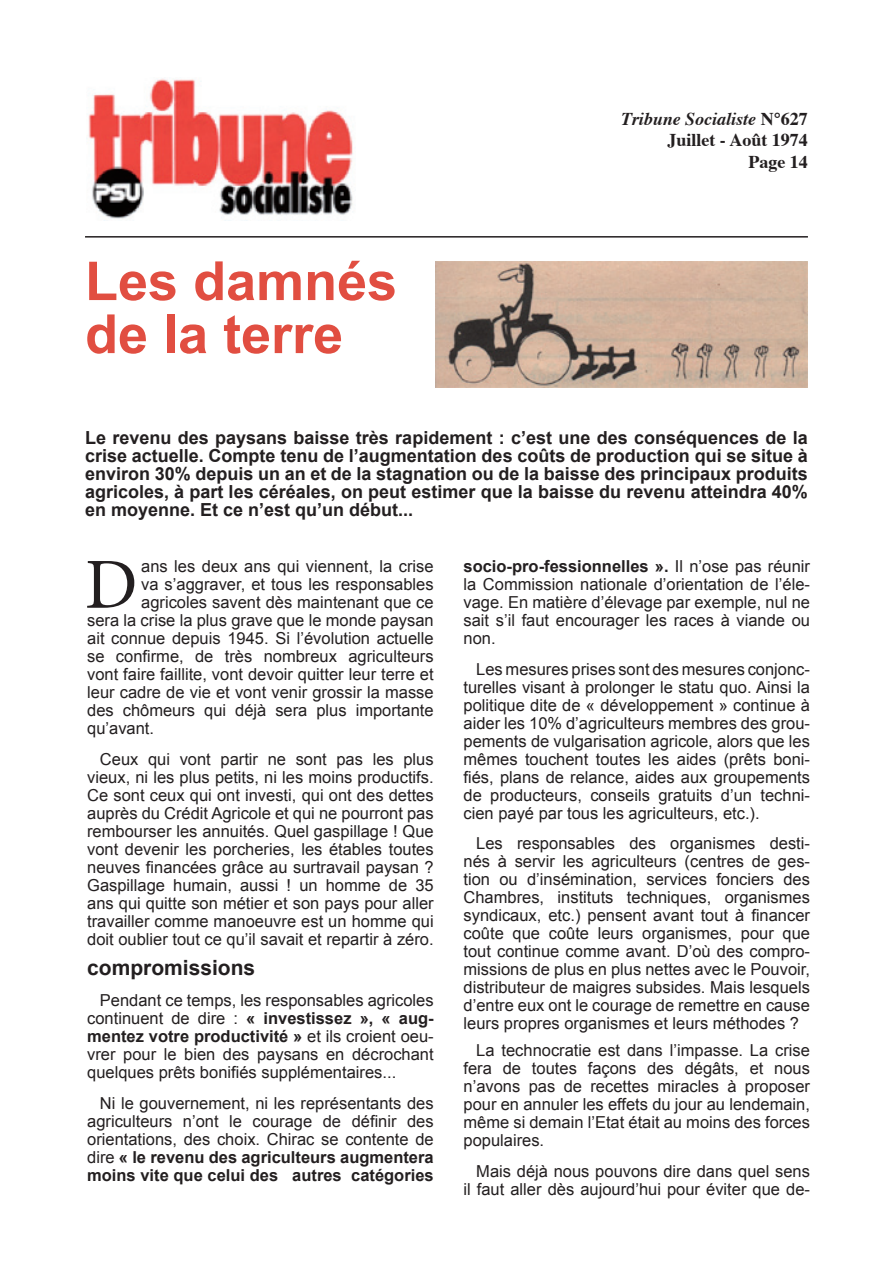
<style>
.page{position:relative;width:893px;height:1263px;background:#fff}
.page>*{position:absolute;margin:0;border:0;box-sizing:border-box;transform-origin:0 0}
.t1{font:71.85px "Minion Pro";color:#231f20}
.t2{font:700 54px/53.1px "Arial";color:#e14e41}
.t3{font:700 21px "Arial";color:#231f20}
.t4{font:700 18px/18px "Arial";color:#231f20;text-align:justify}
.t5{font:700 18px/21.6px "Times";color:#231f20;text-align:right}
.t6{font:16.5px/18px "Arial";color:#231f20;text-align:justify}
.s1{font-style:italic}
.s2{font-weight:700}
</style>
<div class="page">
<hr style="left:85px;top:236px;width:723px;height:2px;background:#231f20">
<img style="left:88px;top:78px;width:265px;height:141px">
<img style="left:435px;top:261px;width:372px;height:127px">
<h2 class="t2" style="left:85px;top:256px;width:314px">Les damnés de la terre</h2>
<p class="t5" style="left:621px;top:106px;width:188px"><span class="s1">Tribune Socialiste</span> N°627<br>Juillet - Août 1974<br>Page 14</p>
<p class="t4" style="left:85px;top:430px;width:724px">Le revenu des paysans baisse très rapidement : c’est une des conséquences de la crise actuelle. Compte tenu de l’augmentation des coûts de production qui se situe à environ 30% depuis un an et de la stagnation ou de la baisse des principaux produits agricoles, à part les céréales, on peut estimer que la baisse du revenu atteindra 40% en moyenne. Et ce n’est qu’un début...</p>
<h1 class="t1" style="left:85px;top:537px;width:54px">D</h1>
<p class="t6" style="left:141px;top:557px;width:294px">ans les deux ans qui viennent, la crise</p>
<p class="t6" style="left:141px;top:575px;width:294px">va s’aggraver, et tous les responsables</p>
<p class="t6" style="left:141px;top:593px;width:294px">agricoles savent dès maintenant que ce</p>
<p class="t6" style="left:87px;top:611px;width:348px">sera la crise la plus grave que le monde paysan</p>
<p class="t6" style="left:87px;top:629px;width:348px">ait connue depuis 1945. Si l’évolution actuelle</p>
<p class="t6" style="left:87px;top:647px;width:348px">se confirme, de très nombreux agriculteurs</p>
<p class="t6" style="left:87px;top:665px;width:348px">vont faire faillite, vont devoir quitter leur terre et</p>
<p class="t6" style="left:87px;top:683px;width:348px">leur cadre de vie et vont venir grossir la masse</p>
<p class="t6" style="left:87px;top:701px;width:348px">des chômeurs qui déjà sera plus importante</p>
<p class="t6" style="left:87px;top:719px;width:68px">qu’avant.</p>
<p class="t6" style="left:87px;top:750px;width:348px;text-indent:13px">Ceux qui vont partir ne sont pas les plus vieux, ni les plus petits, ni les moins productifs.<br>Ce sont ceux qui ont investi, qui ont des dettes auprès du Crédit Agricole et qui ne pourront pas rembourser les annuités. Quel gaspillage ! Que vont devenir les porcheries, les étables toutes neuves financées grâce au surtravail paysan ?<br>Gaspillage humain, aussi ! un homme de 35 ans qui quitte son métier et son pays pour aller travailler comme manoeuvre est un homme qui doit oublier tout ce qu’il savait et repartir à zéro.</p>
<p class="t3" style="left:87px;top:954px;width:170px">compromissions</p>
<p class="t6" style="left:87px;top:991px;width:348px;text-indent:13px">Pendant ce temps, les responsables agricoles continuent de dire : <span class="s2">« investissez », « aug&shy;mentez votre productivité »</span> et ils croient oeu&shy;vrer pour le bien des paysans en décrochant quelques prêts bonifiés supplémentaires...</p>
<p class="t6" style="left:87px;top:1094px;width:348px;text-indent:13px">Ni le gouvernement, ni les représentants des agriculteurs n’ont le courage de définir des orientations, des choix. Chirac se contente de dire <span class="s2">« le revenu des agriculteurs augmentera moins vite que celui des autres catégories</span></p>
<p class="t6" style="left:463px;top:557px;width:348px"><span class="s2">socio-pro-fessionnelles ».</span> Il n’ose pas réunir la Commission nationale d’orientation de l’éle&shy;vage. En matière d’élevage par exemple, nul ne sait s’il faut encourager les races à viande ou non.</p>
<p class="t6" style="left:463px;top:660px;width:348px;text-indent:13px">Les mesures prises sont des mesures conjonc&shy;turelles visant à prolonger le statu quo. Ainsi la politique dite de « développement » continue à aider les 10% d’agriculteurs membres des grou&shy;pements de vulgarisation agricole, alors que les mêmes touchent toutes les aides (prêts boni&shy;fiés, plans de relance, aides aux groupements de producteurs, conseils gratuits d’un techni&shy;cien payé par tous les agriculteurs, etc.).</p>
<p class="t6" style="left:463px;top:835px;width:348px;text-indent:13px">Les responsables des organismes desti&shy;nés à servir les agriculteurs (centres de ges&shy;tion ou d’insémination, services fonciers des Chambres, instituts techniques, organismes syndicaux, etc.) pensent avant tout à financer coûte que coûte leurs organismes, pour que tout continue comme avant. D’où des compro&shy;missions de plus en plus nettes avec le Pouvoir, distributeur de maigres subsides. Mais lesquels d’entre eux ont le courage de remettre en cause leurs propres organismes et leurs méthodes ?</p>
<p class="t6" style="left:463px;top:1041px;width:348px;text-indent:13px">La technocratie est dans l’impasse. La crise fera de toutes façons des dégâts, et nous n’avons pas de recettes miracles à proposer pour en annuler les effets du jour au lendemain, même si demain l’Etat était au moins des forces populaires.</p>
<p class="t6" style="left:463px;top:1162px;width:348px;text-align:right">Mais déjà nous pouvons dire dans quel sens<br>il faut aller dès aujourd’hui pour éviter que de-</p>
</div>
